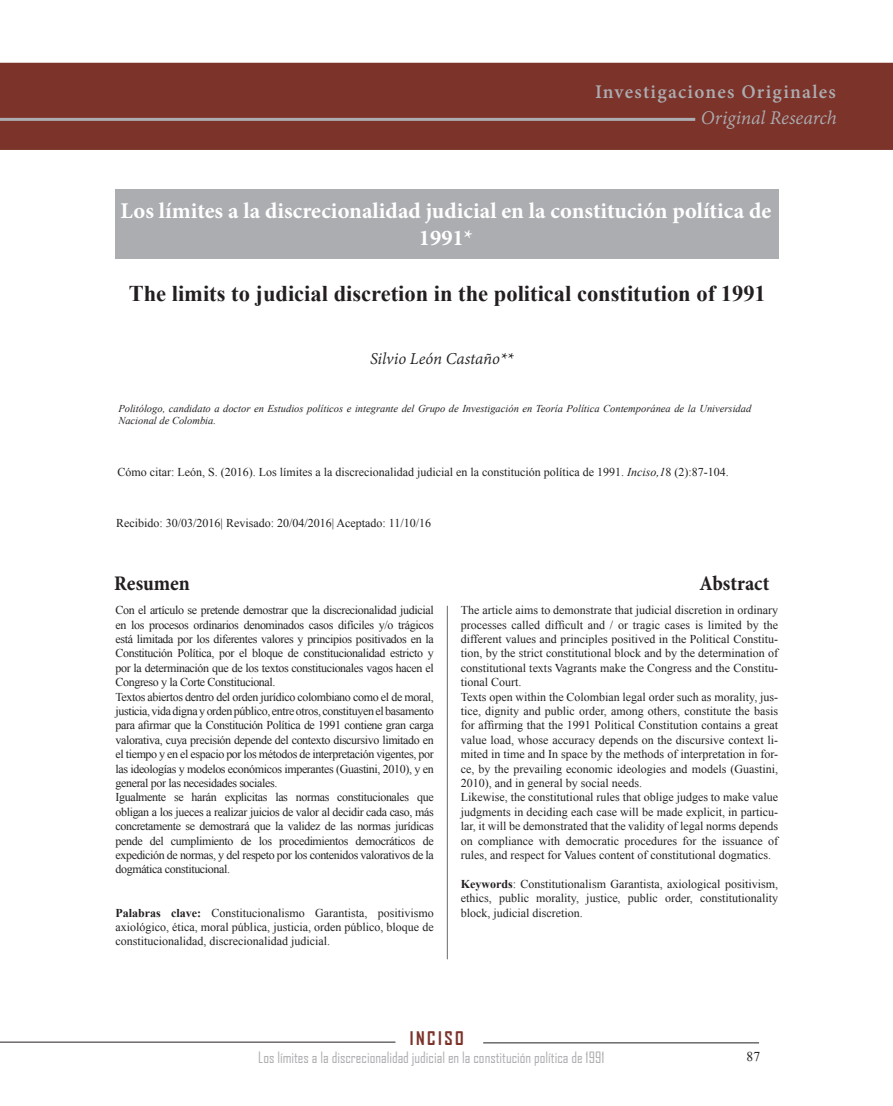
<style>
.page{position:relative;width:893px;height:1106px;background:#fff}
.page>*{position:absolute;margin:0;border:0;box-sizing:border-box;transform-origin:0 0}
.t1{font:700 22.5px/27px "Minion Pro";color:#fff;text-align:center}
.t2{font:700 22.5px "Times New Roman";color:#231f20}
.t3{font:700 21px "Adobe Devanagari";letter-spacing:.06em;color:#acadb1}
.t4{font:italic 21px "Adobe Devanagari";letter-spacing:-.005em;color:#acadb1}
.t5{font:700 condensed 21px "Minion Pro";letter-spacing:-.005em;color:#231f20}
.t6{font:italic 18px "Adobe Devanagari";letter-spacing:-.005em;color:#231f20}
.t7{font:700 18px "Agency FB";letter-spacing:.14em;color:#7b332a}
.t8{font:15px "Agency FB";color:#acadb1}
.t9{font:13.5px "Times New Roman";color:#231f20}
.t10{font:12px/14.4px "Times New Roman";color:#231f20;text-align:justify}
.t11{font:italic 10.5px/12px "Times New Roman";color:#231f20}
.s1{font-style:italic}
.s2{font-weight:700}
</style>
<div class="page">
<hr style="left:0;top:1041px;width:395px;height:1px;background:#231f20">
<hr style="left:483px;top:1042px;width:276px;height:1px;background:#231f20">
<hr style="left:447px;top:605px;width:1px;height:354px;background:#69696c">
<div style="left:116px;top:190px;width:663px;height:69px;background:#acadb1"></div>
<div style="left:0;top:63px;width:893px;height:87px;background:#7b332a"></div>
<hr style="left:0;top:118px;width:695px;height:3px;background:#acadb1">
<p class="t3" style="left:595px;top:80px;width:242px">Investigaciones Originales</p>
<p class="t4" style="left:701px;top:106px;width:137px">Original Research</p>
<p class="t1" style="left:121px;top:197px;width:652px">Los límites a la discrecionalidad judicial en la constitución política de<br>1991*</p>
<p class="t2" style="left:129px;top:277px;width:639px">The limits to judicial discretion in the political constitution of 1991</p>
<p class="t6" style="left:370px;top:349px;width:145px">Silvio León Castaño**</p>
<p class="t11" style="left:118px;top:402px;width:634px">Politólogo, candidato a doctor en Estudios políticos e integrante del Grupo de Investigación en Teoría Política Contemporánea de la Universidad<br>Nacional de Colombia.</p>
<p class="t10" style="left:118px;top:464px;width:613px">Cómo citar: León, S. (2016). Los límites a la discrecionalidad judicial en la constitución política de 1991. <span class="s1">Inciso,1</span>8 (2):87-104.</p>
<p class="t10" style="left:116px;top:516px;width:316px">Recibido: 30/03/2016| Revisado: 20/04/2016| Aceptado: 11/10/16</p>
<p class="t5" style="left:114px;top:568px;width:77px">Resumen</p>
<p class="t5" style="left:700px;top:568px;width:71px">Abstract</p>
<p class="t10" style="left:115px;top:602px;width:320px">Con el artículo se pretende demostrar que la discrecionalidad judicial en los procesos ordinarios denominados casos difíciles y/o trágicos está limitada por los diferentes valores y principios positivados en la Constitución Política, por el bloque de constitucionalidad estricto y por la determinación que de los textos constitucionales vagos hacen el Congreso y la Corte Constitucional.</p>
<p class="t10" style="left:115px;top:689px;width:320px">Textos abiertos dentro del orden jurídico colombiano como el de moral, justicia, vida digna y orden público, entre otros, constituyen el basamento para afirmar que la Constitución Política de 1991 contiene gran carga valorativa, cuya precisión depende del contexto discursivo limitado en el tiempo y en el espacio por los métodos de interpretación vigentes, por las ideologías y modelos económicos imperantes (Guastini, 2010), y en general por las necesidades sociales.</p>
<p class="t10" style="left:115px;top:789px;width:320px">Igualmente se harán explicitas las normas constitucionales que obligan a los jueces a realizar juicios de valor al decidir cada caso, más concretamente se demostrará que la validez de las normas jurídicas pende del cumplimiento de los procedimientos democráticos de expedición de normas, y del respeto por los contenidos valorativos de la dogmática constitucional.</p>
<p class="t10" style="left:115px;top:905px;width:320px"><span class="s2">Palabras clave:</span> Constitucionalismo Garantista, positivismo axiológico, ética, moral pública, justicia, orden público, bloque de constitucionalidad, discrecionalidad judicial.</p>
<p class="t10" style="left:461px;top:602px;width:319px">The article aims to demonstrate that judicial discretion in ordinary processes called difficult and / or tragic cases is limited by the different values and principles positived in the Political Constitu&shy;tion, by the strict constitutional block and by the determination of constitutional texts Vagrants make the Congress and the Constitu&shy;tional Court.</p>
<p class="t10" style="left:461px;top:689px;width:319px">Texts open within the Colombian legal order such as morality, jus&shy;tice, dignity and public order, among others, constitute the basis for affirming that the 1991 Political Constitution contains a great value load, whose accuracy depends on the discursive context li&shy;mited in time and In space by the methods of interpretation in for&shy;ce, by the prevailing economic ideologies and models (Guastini, 2010), and in general by social needs.</p>
<p class="t10" style="left:461px;top:789px;width:319px">Likewise, the constitutional rules that oblige judges to make value judgments in deciding each case will be made explicit, in particu&shy;lar, it will be demonstrated that the validity of legal norms depends on compliance with democratic procedures for the issuance of rules, and respect for Values content of constitutional dogmatics.</p>
<p class="t10" style="left:461px;top:876px;width:319px"><span class="s2">Keywords</span>: Constitutionalism Garantista, axiological positivism, ethics, public morality, justice, public order, constitutionality block, judicial discretion.</p>
<h3 class="t7" style="left:410px;top:1027px;width:55px">INCISO</h3>
<p class="t8" style="left:258px;top:1048px;width:348px">Los límites a la discrecionalidad judicial en la constitución política de 1991</p>
<p class="t9" style="left:747px;top:1047px;width:15px">87</p>
</div>
